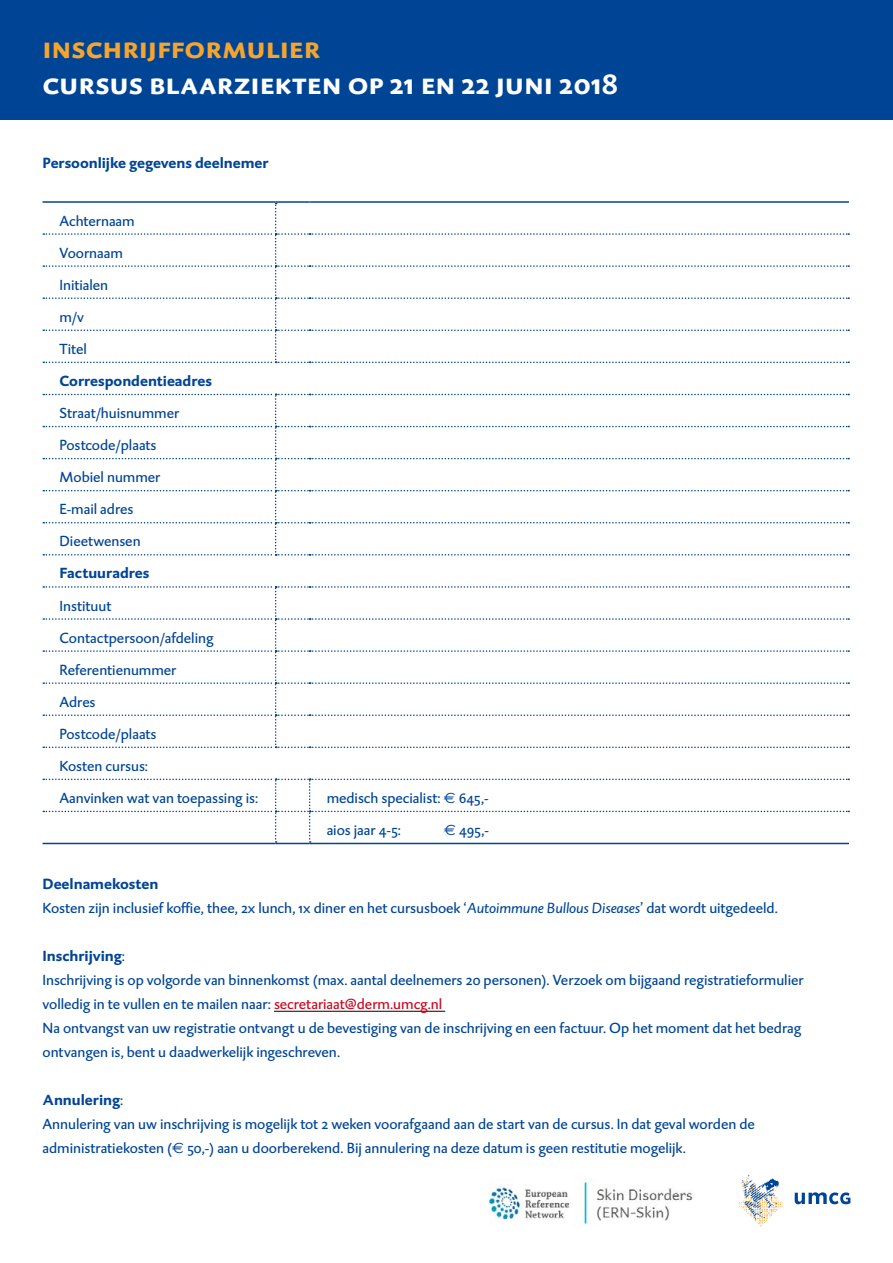
<style>
.page{position:relative;width:893px;height:1263px;background:#fff}
.page>*{position:absolute;margin:0;border:0;box-sizing:border-box;transform-origin:0 0}
.t1{font:700 30px "DTL Caspari T Caps";letter-spacing:.005em;color:#fff;scale:1.05 1}
.t2{font:700 30px "DTL Caspari T Caps";letter-spacing:-.005em;color:#f5a42e;scale:1.05 1}
.txt{font:15px/24px "DTL Caspari ST";letter-spacing:-.005em;color:#004595;scale:1.05 1}
.txt-2{font:700 15px "DTL Caspari ST";letter-spacing:-.005em;color:#004595;scale:1.05 1}
.s1{font-family:"Euro Sans"}
.s2{font-style:italic}
.s3{font-weight:400}
.s4{color:#cd071e}
</style>
<div class="page">
<div style="left:0;top:0;width:893px;height:120px;background:#004595"></div>
<hr style="left:274px;top:1011px;width:171px;height:1px;background:#000">
<svg style="left:43px;top:203px;width:806px;height:160px"></svg>
<svg style="left:43px;top:394px;width:806px;height:161px"></svg>
<svg style="left:43px;top:586px;width:806px;height:162px"></svg>
<svg style="left:43px;top:779px;width:806px;height:64px"></svg>
<hr style="left:43px;top:201px;width:233px;height:2px;background:#004595">
<hr style="left:276px;top:201px;width:34px;height:2px;background:#004595">
<hr style="left:310px;top:201px;width:539px;height:2px;background:#004595">
<hr style="left:43px;top:843px;width:233px;height:1px;background:#004595">
<hr style="left:276px;top:843px;width:34px;height:1px;background:#004595">
<hr style="left:310px;top:843px;width:539px;height:1px;background:#004595">
<svg style="left:795px;top:1192px;width:55px;height:12px"></svg>
<img style="left:739px;top:1174px;width:44px;height:53px">
<img style="left:488px;top:1178px;width:205px;height:48px">
<p class="t2" style="left:43px;top:28px;width:266px">inschrijfformulier</p>
<p class="t1" style="left:43px;top:64px;width:550px">cursus blaarziekten op 21 en 22 juni 2018</p>
<p class="txt-2" style="left:43px;top:153px;width:217px">Persoonlijke gegevens deelnemer</p>
<p class="txt" style="left:60px;top:209px;width:73px">Achternaam</p>
<p class="txt" style="left:60px;top:241px;width:62px">Voornaam</p>
<p class="txt" style="left:60px;top:273px;width:48px">Initialen</p>
<p class="txt" style="left:60px;top:305px;width:25px">m/v</p>
<p class="txt" style="left:60px;top:337px;width:28px">Titel</p>
<p class="txt-2" style="left:60px;top:371px;width:147px">Correspondentieadres</p>
<p class="txt" style="left:60px;top:401px;width:116px">Straat/huisnummer</p>
<p class="txt" style="left:60px;top:433px;width:94px">Postcode/plaats</p>
<p class="txt" style="left:60px;top:465px;width:98px">Mobiel nummer</p>
<p class="txt" style="left:60px;top:497px;width:72px">E-mail adres</p>
<p class="txt" style="left:60px;top:529px;width:79px">Dieetwensen</p>
<p class="txt-2" style="left:60px;top:563px;width:87px">Factuuradres</p>
<p class="txt" style="left:60px;top:593px;width:51px">Instituut</p>
<p class="txt" style="left:60px;top:626px;width:148px">Contactpersoon/afdeling</p>
<p class="txt" style="left:60px;top:658px;width:113px">Referentienummer</p>
<p class="txt" style="left:60px;top:690px;width:36px">Adres</p>
<p class="txt" style="left:60px;top:722px;width:94px">Postcode/plaats</p>
<p class="txt" style="left:60px;top:754px;width:86px">Kosten cursus:</p>
<p class="txt" style="left:60px;top:786px;width:191px">Aanvinken wat van toepassing is:</p>
<p class="txt" style="left:327px;top:786px;width:156px">medisch specialist: <span class="s1">€</span> 645,-</p>
<p class="txt" style="left:327px;top:818px;width:72px">aios jaar 4-5:</p>
<p class="txt" style="left:444px;top:818px;width:44px"><span class="s1">€</span> 495,-</p>
<p class="txt-2" style="left:43px;top:874px;width:112px">Deelnamekosten</p>
<p class="txt" style="left:43px;top:896px;width:702px">Kosten zijn inclusief koffie, thee, 2x lunch, 1x diner en het cursusboek ‘<span class="s2">Autoimmune Bullous Diseases</span>’ dat wordt uitgedeeld.</p>
<p class="txt-2" style="left:43px;top:946px;width:80px">Inschrijving<span class="s3">:</span></p>
<p class="txt" style="left:43px;top:968px;width:726px">Inschrijving is op volgorde van binnenkomst (max. aantal deelnemers 20 personen). Verzoek om bijgaand registratieformulier volledig in te vullen en te mailen naar: <span class="s4">secretariaat@derm.umcg.nl</span></p>
<p class="txt" style="left:43px;top:1016px;width:724px">Na ontvangst van uw registratie ontvangt u de bevestiging van de inschrijving en een factuur. Op het moment dat het bedrag ontvangen is, bent u daadwerkelijk ingeschreven.</p>
<p class="txt-2" style="left:43px;top:1090px;width:78px">Annulering<span class="s3">:</span></p>
<p class="txt" style="left:43px;top:1112px;width:680px">Annulering van uw inschrijving is mogelijk tot 2 weken voorafgaand aan de start van de cursus. In dat geval worden de administratiekosten (<span class="s1">€</span> 50,-) aan u doorberekend. Bij annulering na deze datum is geen restitutie mogelijk.</p>
</div>
